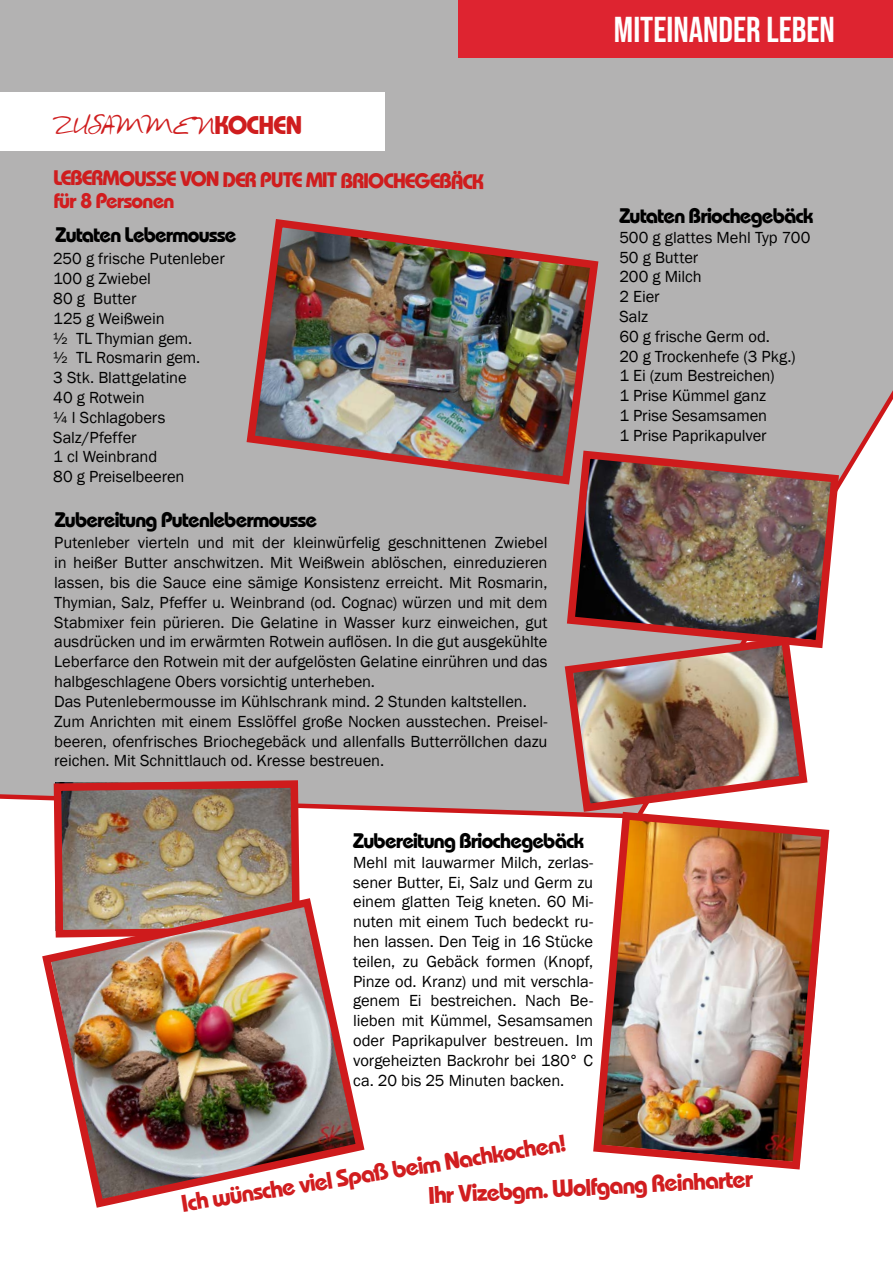
<style>
.page{position:relative;width:893px;height:1263px;background:#fff}
.page>*{position:absolute;margin:0;border:0;box-sizing:border-box;transform-origin:0 0}
.t1{font:36px "Bebas Neue";color:#fff}
.t2{font:700 24px "Bauhaus";color:#d11d1f}
.t3{font:700 21px "Bauhaus";color:#000}
.t4{font:700 21px "Bauhaus";color:#cf1d1e}
.t5{font:21px "Avantque...";letter-spacing:-.045em;color:#cf1d1e}
.t6{font:700 21px "Bauhaus";color:#d11d1f}
.t7{font:16.5px/19.8px "Franklin Gothic";letter-spacing:-.005em;color:#000}
.s1{font-family:"Bauhaus";font-weight:700;font-size:25.5px}
</style>
<div class="page">
<div style="left:0;top:0;width:893px;height:817px;background:#b3b2b2"></div>
<div style="left:0;top:93px;width:385px;height:58px;background:#fff"></div>
<div style="left:458px;top:0;width:435px;height:58px;background:#de2430"></div>
<img style="left:242px;top:215px;width:361px;height:274px">
<img style="left:563px;top:446px;width:280px;height:206px">
<img style="left:560px;top:633px;width:252px;height:183px">
<img style="left:589px;top:808px;width:244px;height:362px">
<img style="left:50px;top:776px;width:254px;height:118px">
<img style="left:42px;top:894px;width:323px;height:314px">
<h1 class="t1" style="left:614px;top:9px;width:222px">MITEINANDER LEBEN</h1>
<p class="t5" style="left:53px;top:115px;width:250px">ZUSAMMEN<span class="s1">KOCHEN</span></p>
<p class="t4" style="left:54px;top:164px;width:431px;rotate:1deg">LEBERMOUSSE VON DER PUTE MIT BRIOCHEGEBÄCK</p>
<p class="t6" style="left:54px;top:189px;width:122px">für 8 Personen</p>
<p class="t3" style="left:55px;top:223px;width:182px">Zutaten Lebermousse</p>
<p class="t7" style="left:53px;top:249px;width:173px">250 g frische Putenleber<br>100 g Zwiebel<br>80 g Butter<br>125 g Weißwein<br>½ TL Thymian gem.<br>½ TL Rosmarin gem.<br>3 Stk. Blattgelatine<br>40 g Rotwein<br>¼ l Schlagobers<br>Salz/Pfeffer<br>1 cl Weinbrand<br>80 g Preiselbeeren</p>
<p class="t3" style="left:55px;top:508px;width:264px">Zubereitung Putenlebermousse</p>
<p class="t7" style="left:54px;top:533px;width:495px">Putenleber vierteln und mit der kleinwürfelig geschnittenen Zwiebel in heißer Butter anschwitzen. Mit Weißwein ablöschen, einreduzieren lassen, bis die Sauce eine sämige Konsistenz erreicht. Mit Rosmarin, Thymian, Salz, Pfeffer u. Weinbrand (od. Cognac) würzen und mit dem Stabmixer fein pürieren. Die Gelatine in Wasser kurz einweichen, gut ausdrücken und im erwärmten Rotwein auflösen. In die gut ausgekühlte Leberfarce den Rotwein mit der aufgelösten Gelatine einrühren und das halbgeschlagene Obers vorsichtig unterheben.<br>Das Putenlebermousse im Kühlschrank mind. 2 Stunden kaltstellen.<br>Zum Anrichten mit einem Esslöffel große Nocken ausstechen. Preisel&shy;beeren, ofenfrisches Briochegebäck und allenfalls Butterröllchen dazu reichen. Mit Schnittlauch od. Kresse bestreuen.</p>
<p class="t3" style="left:619px;top:204px;width:195px">Zutaten Briochegebäck</p>
<p class="t7" style="left:619px;top:228px;width:192px">500 g glattes Mehl Typ 700<br>50 g Butter<br>200 g Milch<br>2 Eier<br>Salz<br>60 g frische Germ od.<br>20 g Trockenhefe (3 Pkg.)<br>1 Ei (zum Bestreichen)<br>1 Prise Kümmel ganz<br>1 Prise Sesamsamen<br>1 Prise Paprikapulver</p>
<p class="t3" style="left:353px;top:829px;width:232px">Zubereitung Briochegebäck</p>
<p class="t7" style="left:353px;top:853px;width:241px;text-align:justify">Mehl mit lauwarmer Milch, zerlas&shy;sener Butter, Ei, Salz und Germ zu einem glatten Teig kneten. 60 Mi&shy;nuten mit einem Tuch bedeckt ru&shy;hen lassen. Den Teig in 16 Stücke teilen, zu Gebäck formen (Knopf, Pinze od. Kranz) und mit verschla&shy;genem Ei bestreichen. Nach Be&shy;lieben mit Kümmel, Sesamsamen oder Paprikapulver bestreuen. Im vorgeheizten Backrohr bei 180° C ca. 20 bis 25 Minuten backen.</p>
<h2 class="t2" style="left:180px;top:1190px;width:389px;rotate:-9deg">Ich wünsche viel Spaß beim Nachkochen!</h2>
<h2 class="t2" style="left:428px;top:1182px;width:326px;rotate:-3deg">Ihr Vizebgm. Wolfgang Reinharter</h2>
</div>
